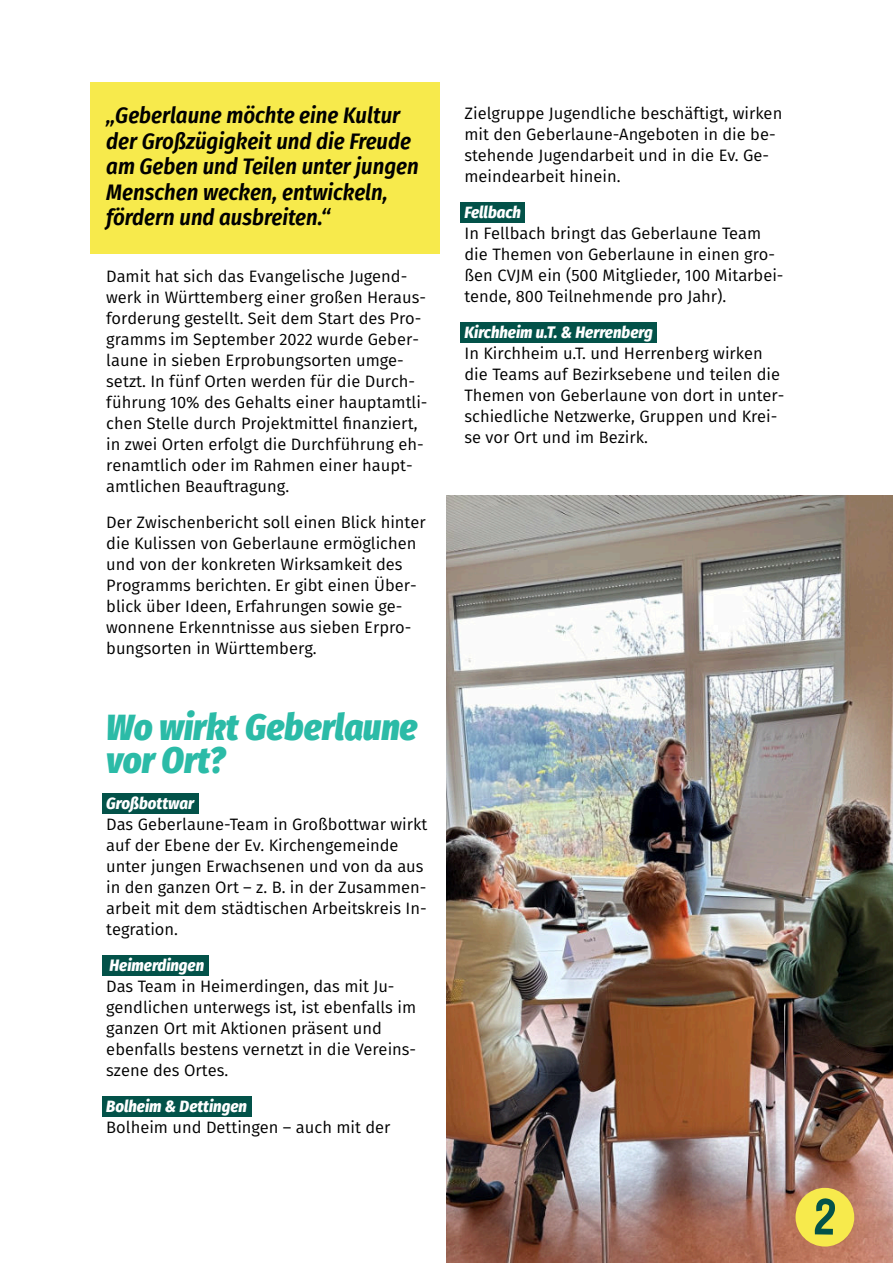
<style>
.page{position:relative;width:893px;height:1263px;background:#fff}
.page>*{position:absolute;margin:0;border:0;box-sizing:border-box;transform-origin:0 0}
.t1{font:51.9px "Rockinsoda";color:#035249}
.t2{font:italic 900 36px/33px "Fira Sans Condensed";color:#2bbba7}
.t3{font:italic 600 22.5px/25.5px "Fira Sans Condensed";color:#000}
.t4{font:16.5px/21px "Fira Sans";color:#000}
.t5{font:italic 800 16.5px "Fira Sans Condensed";color:#fff}
</style>
<div class="page">
<img style="left:446px;top:495px;width:447px;height:768px">
<div style="left:90px;top:82px;width:350px;height:172px;background:#f7ea4c"></div>
<div style="left:795px;top:1188px;width:59px;height:58px;background:#f7ea4c;border-radius:50%"></div>
<div style="left:102px;top:793px;width:96px;height:20px;background:#035249"></div>
<div style="left:102px;top:955px;width:106px;height:20px;background:#035249"></div>
<div style="left:102px;top:1096px;width:149px;height:20px;background:#035249"></div>
<div style="left:460px;top:202px;width:65px;height:20px;background:#035249"></div>
<div style="left:460px;top:322px;width:197px;height:20px;background:#035249"></div>
<h3 class="t3" style="left:106px;top:103px;width:314px">„Geberlaune möchte eine Kultur der Großzügigkeit und die Freude am Geben und Teilen unter jungen<br>Menschen wecken, entwickeln, fördern und ausbreiten.“</h3>
<p class="t4" style="left:106px;top:267px;width:323px">Damit hat sich das Evangelische Jugend&shy;werk in Württemberg einer großen Heraus&shy;forderung gestellt. Seit dem Start des Pro&shy;gramms im September 2022 wurde Geber&shy;laune in sieben Erprobungsorten umge&shy;setzt. In fünf Orten werden für die Durch&shy;führung 10% des Gehalts einer hauptamtli&shy;chen Stelle durch Projektmittel finanziert, in zwei Orten erfolgt die Durchführung eh&shy;renamtlich oder im Rahmen einer haupt&shy;amtlichen Beauftragung.</p>
<p class="t4" style="left:106px;top:513px;width:321px">Der Zwischenbericht soll einen Blick hinter die Kulissen von Geberlaune ermöglichen und von der konkreten Wirksamkeit des Programms berichten. Er gibt einen Über&shy;blick über Ideen, Erfahrungen sowie ge&shy;wonnene Erkenntnisse aus sieben Erpro&shy;bungsorten in Württemberg.</p>
<h2 class="t2" style="left:106px;top:711px;width:313px">Wo wirkt Geberlaune vor Ort?</h2>
<p class="t5" style="left:106px;top:793px;width:89px">Großbottwar</p>
<p class="t4" style="left:106px;top:815px;width:323px">Das Geberlaune-Team in Großbottwar wirkt auf der Ebene der Ev. Kirchengemeinde unter jungen Erwachsenen und von da aus in den ganzen Ort – z. B. in der Zusammen&shy;arbeit mit dem städtischen Arbeitskreis In&shy;tegration.</p>
<p class="t5" style="left:109px;top:955px;width:96px">Heimerdingen</p>
<p class="t4" style="left:106px;top:977px;width:311px">Das Team in Heimerdingen, das mit Ju&shy;gendlichen unterwegs ist, ist ebenfalls im ganzen Ort mit Aktionen präsent und ebenfalls bestens vernetzt in die Vereins&shy;szene des Ortes.</p>
<p class="t5" style="left:106px;top:1096px;width:142px">Bolheim &amp; Dettingen</p>
<p class="t4" style="left:106px;top:1118px;width:286px">Bolheim und Dettingen – auch mit der</p>
<p class="t4" style="left:464px;top:103px;width:319px">Zielgruppe Jugendliche beschäftigt, wirken mit den Geberlaune-Angeboten in die be&shy;stehende Jugendarbeit und in die Ev. Ge&shy;meindearbeit hinein.</p>
<p class="t5" style="left:464px;top:202px;width:58px">Fellbach</p>
<p class="t4" style="left:464px;top:223px;width:321px">In Fellbach bringt das Geberlaune Team die Themen von Geberlaune in einen gro&shy;ßen CVJM ein (500 Mitglieder, 100 Mitarbei&shy;tende, 800 Teilnehmende pro Jahr).</p>
<p class="t5" style="left:464px;top:322px;width:190px">Kirchheim u.T. &amp; Herrenberg</p>
<p class="t4" style="left:464px;top:343px;width:321px">In Kirchheim u.T. und Herrenberg wirken die Teams auf Bezirksebene und teilen die Themen von Geberlaune von dort in unter&shy;schiedliche Netzwerke, Gruppen und Krei&shy;se vor Ort und im Bezirk.</p>
<h1 class="t1" style="left:814px;top:1193px;width:23px">2</h1>
</div>
